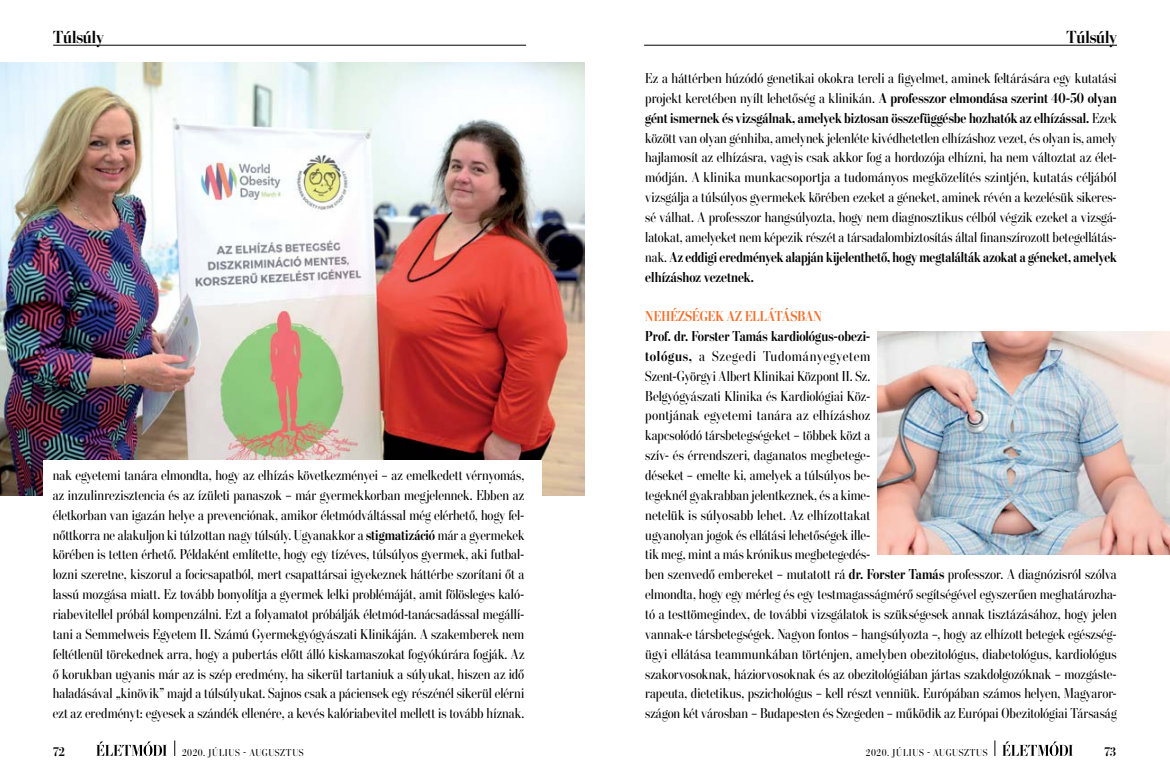
<style>
.page{position:relative;width:1170px;height:780px;background:#fff}
.page>*{position:absolute;margin:0;border:0;box-sizing:border-box;transform-origin:0 0}
.t1{font:700 17.5px "Stilson Display M";letter-spacing:-.005em;color:#000}
.t2{font:14.38px/19.9px "Stilson Display M";letter-spacing:.005em;color:#000}
.t3{font:14.38px/19.9px "Stilson Display M";letter-spacing:.005em;color:#000;text-align:justify;scale:.95 1}
.t4{font:14.38px/19.9px "Stilson Display M";letter-spacing:.005em;color:#000;text-align:justify;scale:.96 1}
.t5{font:700 14.38px "Stilson Display M";letter-spacing:.01em;color:#f3702c;scale:.95 1}
.t6{font:700 12.5px "Stilson Display M";color:#000}
.t7{font:10px "Stilson Display M";letter-spacing:.065em;color:#000}
.s1{font-weight:700}
</style>
<div class="page">
<svg style="left:174px;top:740px;width:1px;height:16px"></svg>
<svg style="left:994px;top:740px;width:1px;height:16px"></svg>
<svg style="left:96px;top:741px;width:71px;height:15px"></svg>
<svg style="left:1002px;top:741px;width:70px;height:15px"></svg>
<hr style="left:53px;top:45px;width:473px;height:1px;background:#000">
<hr style="left:644px;top:45px;width:472px;height:1px;background:#000">
<img style="left:0;top:63px;width:585px;height:432px">
<div style="left:43px;top:460px;width:498px;height:159px;background:#fff"></div>
<img style="left:877px;top:331px;width:292px;height:223px">
<p class="t1" style="left:53px;top:27px;width:52px">Túlsúly</p>
<p class="t1" style="left:1066px;top:27px;width:52px">Túlsúly</p>
<p class="t4" style="left:645px;top:68px;width:492px">Ez a háttérben húzódó genetikai okokra tereli a figyelmet, aminek feltárására egy kutatási projekt keretében nyílt lehetőség a klinikán. <span class="s1">A professzor elmondása szerint 40-50 olyan gént ismernek és vizsgálnak, amelyek biztosan összefüggésbe hozhatók az elhízással.</span> Ezek között van olyan génhiba, amelynek jelenléte kivédhetetlen elhízáshoz vezet, és olyan is, amely hajlamosít az elhízásra, vagyis csak akkor fog a hordozója elhízni, ha nem változtat az élet&shy;módján. A klinika munkacsoportja a tudományos megközelítés szintjén, kutatás céljából vizsgálja a túlsúlyos gyermekek körében ezeket a géneket, aminek révén a kezelésük sikeres&shy;sé válhat. A professzor hangsúlyozta, hogy nem diagnosztikus célból végzik ezeket a vizsgá&shy;latokat, amelyeket nem képezik részét a társadalombiztosítás által finanszírozott betegellátás&shy;nak. <span class="s1">Az eddigi eredmények alapján kijelenthető, hogy megtalálták azokat a géneket, amelyek elhízáshoz vezetnek.</span></p>
<p class="t5" style="left:645px;top:308px;width:187px">NEHÉZSÉGEK AZ ELLÁTÁSBAN</p>
<p class="t2" style="left:645px;top:326px;width:473px"><span class="s1">Prof. dr. Forster Tamás kardiológus-obezi-<br>tológus,</span> a Szegedi Tudományegyetem<br>Szent-Györgyi Albert Klinikai Központ II. Sz.<br>Belgyógyászati Klinika és Kardiológiai Köz-<br>pontjának egyetemi tanára az elhízáshoz<br>kapcsolódó társbetegségeket – többek közt a<br>szív- és érrendszeri, daganatos megbetege-<br>déseket – emelte ki, amelyek a túlsúlyos be-<br>tegeknél gyakrabban jelentkeznek, és a kime-<br>netelük is súlyosabb lehet. Az elhízottakat<br>ugyanolyan jogok és ellátási lehetőségek ille-<br>tik meg, mint a más krónikus megbetegedés-<br>ben szenvedő embereket – mutatott rá <span class="s1">dr. Forster Tamás</span> professzor. A diagnózisról szólva elmondta, hogy egy mérleg és egy testmagasságmérő segítségével egyszerűen meghatározha&shy;tó a testtömegindex, de további vizsgálatok is szükségesek annak tisztázásához, hogy jelen vannak-e társbetegségek. Nagyon fontos – hangsúlyozta –, hogy az elhízott betegek egészség&shy;ügyi ellátása teammunkában történjen, amelyben obezitológus, diabetológus, kardiológus szakorvosoknak, háziorvosoknak és az obezitológiában jártas szakdolgozóknak – mozgáste&shy;rapeuta, dietetikus, pszichológus – kell részt venniük. Európában számos helyen, Magyaror&shy;szágon két városban – Budapesten és Szegeden – működik az Európai Obezitológiai Társaság</p>
<p class="t3" style="left:53px;top:465px;width:498px">nak egyetemi tanára elmondta, hogy az elhízás következményei – az emelkedett vérnyomás, az inzulinrezisztencia és az ízületi panaszok – már gyermekkorban megjelennek. Ebben az életkorban van igazán helye a prevenciónak, amikor életmódváltással még elérhető, hogy fel&shy;nőttkorra ne alakuljon ki túlzottan nagy túlsúly. Ugyanakkor a <span class="s1">stigmatizáció</span> már a gyermekek körében is tetten érhető. Példaként említette, hogy egy tízéves, túlsúlyos gyermek, aki futbal&shy;lozni szeretne, kiszorul a focicsapatból, mert csapattársai igyekeznek háttérbe szorítani őt a lassú mozgása miatt. Ez tovább bonyolítja a gyermek lelki problémáját, amit fölösleges kaló&shy;riabevitellel próbál kompenzálni. Ezt a folyamatot próbálják életmód-tanácsadással megállí&shy;tani a Semmelweis Egyetem II. Számú Gyermekgyógyászati Klinikáján. A szakemberek nem feltétlenül törekednek arra, hogy a pubertás előtt álló kiskamaszokat fogyókúrára fogják. Az ő korukban ugyanis már az is szép eredmény, ha sikerül tartaniuk a súlyukat, hiszen az idő haladásával „kinövik” majd a túlsúlyukat. Sajnos csak a páciensek egy részénél sikerül elérni ezt az eredményt: egyesek a szándék ellenére, a kevés kalóriabevitel mellett is tovább híznak.</p>
<p class="t6" style="left:53px;top:744px;width:13px">72</p>
<p class="t7" style="left:182px;top:746px;width:123px">2020. JÚLIUS - AUGUSZTUS</p>
<p class="t7" style="left:865px;top:746px;width:123px">2020. JÚLIUS - AUGUSZTUS</p>
<p class="t6" style="left:1104px;top:744px;width:13px">73</p>
</div>
